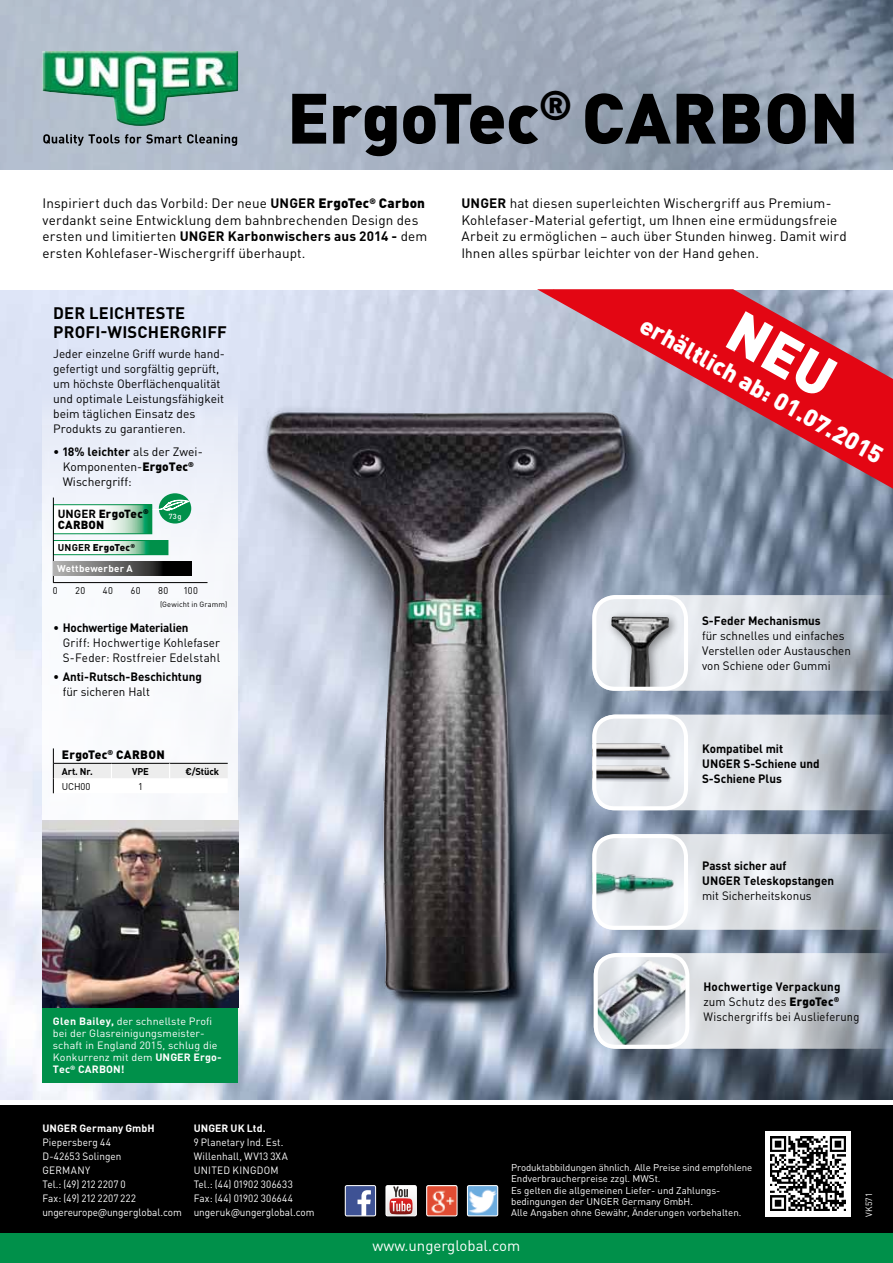
<style>
.page{position:relative;width:893px;height:1263px;background:#fff}
.page>*{position:absolute;margin:0;border:0;box-sizing:border-box;transform-origin:0 0}
.t1{font:900 70.05px "DIN Pro";letter-spacing:.01em;color:#000}
.t2{font:900 24px "DIN Pro";color:#fff}
.t3{font:700 16.5px/19.5px "DIN Pro";letter-spacing:.01em;color:#000}
.t4{font:15px "DIN Pro";color:#fff}
.t5{font:13.5px/16.5px "DIN Pro";letter-spacing:.01em;color:#000}
.t6{font:12px/15px "DIN Pro";color:#000}
.t7{font:700 12px/15px "DIN Pro";color:#000}
.t8{font:900 12px "DIN Pro";letter-spacing:.025em;color:#000}
.t9{font:900 11.7px/11.2px "DIN Pro";letter-spacing:.015em;color:#000}
.t10{font:10.5px/14px "DIN Pro";letter-spacing:.01em;color:#fff;scale:.95 1}
.t11{font:10.5px/12px "DIN Pro";letter-spacing:.01em;color:#fff}
.t12{font:700 10.5px "DIN Pro";letter-spacing:.01em;color:#fff}
.t13{font:9.75px/11.2px "DIN Pro";color:#fff}
.t14{font:700 9.75px "DIN Pro";letter-spacing:-.01em;color:#000}
.t15{font:900 9.75px "DIN Pro";letter-spacing:.025em;color:#000}
.t16{font:700 9.75px "DIN Pro";letter-spacing:.025em;color:#fff}
.t17{font:9.75px "DIN Pro";letter-spacing:.035em;color:#000;scale:.95 1}
.t18{font:9.75px "DIN Pro";letter-spacing:.035em;color:#000}
.t19{font:9px "DIN Pro";color:#fff;scale:.95 1}
.t20{font:7.5px "DIN Pro";letter-spacing:.015em;color:#000}
.t21{font:500 7.35px "DIN Pro";color:#fff}
.t22{font:5.4px "Helvetica Neue";color:#fff}
.s1{font-weight:700}
.s2{font-weight:900}
.s3{font-weight:400}
</style>
<div class="page">
<svg style="left:0;top:0;width:893px;height:170px;background:#a3aebe"></svg>
<img style="left:0;top:289px;width:893px;height:810px">
<img style="left:0;top:317px;width:893px;height:727px">
<div style="left:43px;top:1008px;width:195px;height:74px;background:#00904a"></div>
<div style="left:43px;top:268px;width:195px;height:582px;background:linear-gradient(to bottom,#dde4f6,#fffffe)"></div>
<div style="left:0;top:170px;width:893px;height:119px;background:#fff"></div>
<div style="left:0;top:1106px;width:893px;height:157px;background:#000"></div>
<div style="left:0;top:1233px;width:893px;height:30px;background:#00904a"></div>
<svg style="left:347px;top:1187px;width:27px;height:27px"></svg>
<div style="left:345px;top:1185px;width:31px;height:31px;border:1px solid #fff;border-radius:2px"></div>
<svg style="left:388px;top:1187px;width:27px;height:27px"></svg>
<div style="left:386px;top:1185px;width:31px;height:31px;border:1px solid #fff;border-radius:2px"></div>
<img style="left:428px;top:1187px;width:27px;height:27px">
<div style="left:426px;top:1185px;width:31px;height:31px;border:1px solid #fff;border-radius:2px"></div>
<img style="left:469px;top:1187px;width:27px;height:27px">
<div style="left:467px;top:1185px;width:31px;height:31px;border:1px solid #fff;border-radius:2px"></div>
<div style="left:765px;top:1131px;width:85px;height:85px;background:#fff"></div>
<img style="left:771px;top:1136px;width:74px;height:75px">
<img style="left:43px;top:51px;width:195px;height:75px">
<svg style="left:43px;top:134px;width:194px;height:12px;background:#818994"></svg>
<img style="left:43px;top:821px;width:195px;height:187px">
<svg style="left:592px;top:595px;width:301px;height:96px;background:#cad0d7"></svg>
<div style="left:605px;top:610px;width:76px;height:81px;background:#000;opacity:.45"></div>
<img style="left:611px;top:616px;width:58px;height:70px">
<div style="left:592px;top:595px;width:96px;height:96px;border:4px solid #fff;border-radius:21px"></div>
<svg style="left:592px;top:715px;width:301px;height:95px;background:#c8ced5"></svg>
<img style="left:592px;top:728px;width:96px;height:69px">
<div style="left:592px;top:715px;width:96px;height:95px;border:4px solid #fff;border-radius:20px"></div>
<svg style="left:592px;top:834px;width:301px;height:96px;background:#cbd0d7"></svg>
<img style="left:592px;top:867px;width:95px;height:58px">
<div style="left:592px;top:834px;width:96px;height:96px;border:4px solid #fff;border-radius:20px"></div>
<svg style="left:594px;top:953px;width:299px;height:96px;background:#c2c7ce"></svg>
<svg style="left:55px;top:542px;width:111px;height:11px"></svg>
<div style="left:53px;top:540px;width:115px;height:15px;border:1px solid #00904a"></div>
<svg style="left:55px;top:506px;width:95px;height:26px"></svg>
<div style="left:53px;top:504px;width:99px;height:30px;border:1px solid #00904a"></div>
<div style="left:159px;top:493px;width:32px;height:30px;background:#00904a;border-radius:50%"></div>
<svg style="left:153px;top:491px;width:37px;height:29px"></svg>
<hr style="left:53px;top:497px;width:1px;height:86px;background:#000">
<hr style="left:53px;top:582px;width:154px;height:1px;background:#000">
<img style="left:597px;top:956px;width:89px;height:89px">
<div style="left:594px;top:953px;width:95px;height:96px;border:4px solid #fff;border-radius:20px"></div>
<svg style="left:53px;top:748px;width:175px;height:45px"></svg>
<svg style="left:53px;top:561px;width:138px;height:15px;background:#575756"></svg>
<svg style="left:541px;top:289px;width:352px;height:213px;background:#a46b7b"></svg>
<svg style="left:726px;top:311px;width:112px;height:88px;background:#d91927"></svg>
<h1 class="t1" style="left:287px;top:71px;width:573px">ErgoTec<sup>®</sup> Carbon</h1>
<p class="t5" style="left:43px;top:194px;width:386px">Inspiriert duch das Vorbild: Der neue <span class="s1">UNGER</span> <span class="s2">ErgoTec</span><sup>®</sup> <span class="s2">Carbon </span>verdankt seine Entwicklung dem bahnbrechenden Design des ersten und limitierten <span class="s1">UNGER Karbonwischers aus 2014 -</span> dem ersten Kohlefaser-Wischergriff überhaupt.</p>
<p class="t5" style="left:461px;top:194px;width:387px"><span class="s1">UNGER</span> hat diesen superleichten Wischergriff aus Premium-Kohlefaser-Material gefertigt, um Ihnen eine ermüdungsfreie Arbeit zu ermöglichen – auch über Stunden hinweg. Damit wird Ihnen alles spürbar leichter von der Hand gehen.</p>
<h3 class="t3" style="left:53px;top:302px;width:131px">Der leichteste<br>Profi-Wischergr</h3>
<h3 class="t3" style="left:202px;top:322px;width:26px">iff</h3>
<p class="t6" style="left:53px;top:345px;width:173px">Jeder einzelne Griff wurde hand&shy;gefertigt und sorgfältig geprüft, um höchste Oberflächenqualität und optimale Leistungsfähigkeit beim täglichen Einsatz des<br>Produkts zu garantieren.</p>
<p class="t6" style="left:63px;top:444px;width:142px;text-indent:-10px">• <span class="s1">18% leichter</span> als der Zwei-<br>Komponenten-<span class="s2">ErgoTec</span><sup>®<br></sup>Wischergriff:</p>
<p class="t9" style="left:58px;top:508px;width:92px"><span class="s1">UNGER</span> ErgoTec<sup>®<br></sup>Carbon</p>
<p class="t21" style="left:169px;top:511px;width:14px">73g</p>
<p class="t15" style="left:58px;top:541px;width:79px"><span class="s1">UNGER</span> ErgoTec<sup>®</sup></p>
<p class="t16" style="left:57px;top:562px;width:77px">Wettbewerber A</p>
<p class="t17" style="left:53px;top:584px;width:7px">0</p>
<p class="t17" style="left:75px;top:584px;width:12px">20</p>
<p class="t17" style="left:103px;top:584px;width:12px">40</p>
<p class="t17" style="left:131px;top:584px;width:12px">60</p>
<p class="t17" style="left:158px;top:584px;width:12px">80</p>
<p class="t17" style="left:184px;top:584px;width:16px">100</p>
<p class="t20" style="left:160px;top:599px;width:69px">(Gewicht in Gramm)</p>
<p class="t6" style="left:63px;top:620px;width:159px;text-indent:-10px">• <span class="s1">Hochwertige Materialien<br></span>Griff: Hochwertige Kohlefaser<br>S-Feder: Rostfreier Edelstahl</p>
<p class="t7" style="left:63px;top:669px;width:141px;text-indent:-10px"><span class="s3">•</span> Anti-Rutsch-Beschichtung <span class="s3">für sicheren Halt</span></p>
<p class="t8" style="left:62px;top:746px;width:104px">ErgoTec<sup>®</sup> carbon</p>
<p class="t14" style="left:62px;top:764px;width:33px">Art. Nr.</p>
<p class="t14" style="left:132px;top:764px;width:18px">VPE</p>
<p class="t14" style="left:185px;top:764px;width:35px">€/Stück</p>
<p class="t18" style="left:62px;top:779px;width:30px">UCH00</p>
<p class="t18" style="left:138px;top:779px;width:6px">1</p>
<p class="t11" style="left:53px;top:1015px;width:170px"><span class="s1">Glen Bailey,</span> der schnellste Profi bei der Glasreinigungsmeister&shy;schaft in England 2015, schlug die<br>Konkurrenz mit dem <span class="s1">UNGER Ergo-<br>Tec</span><sup>®</sup> <span class="s1">CARBON!</span></p>
<p class="t12" style="left:43px;top:1121px;width:114px">UNGER Germany GmbH</p>
<p class="t10" style="left:43px;top:1135px;width:148px">Piepersberg 44<br>D-42653 Solingen<br>GERMANY<br>Tel.: (49) 212 2207 0<br>Fax: (49) 212 2207 222 ungereurope@ungerglobal.com</p>
<p class="t12" style="left:194px;top:1121px;width:73px">UNGER UK Ltd.</p>
<p class="t10" style="left:194px;top:1135px;width:129px">9 Planetary Ind. Est.<br>Willenhall, WV13 3XA<br>UNITED KINGDOM<br>Tel.: (44) 01902 306633<br>Fax: (44) 01902 306644 ungeruk@ungerglobal.com</p>
<h2 class="t2" style="left:649px;top:309px;width:276px;rotate:29deg">erhältlich ab: 01.07.2015</h2>
<p class="t7" style="left:702px;top:613px;width:120px">S-Feder Mechanismus</p>
<p class="t6" style="left:702px;top:628px;width:150px">für schnelles und einfaches<br>Verstellen oder Austauschen von Schiene oder Gummi</p>
<p class="t7" style="left:702px;top:741px;width:83px">Kompatibel mit<br>Unger</p>
<p class="t7" style="left:702px;top:756px;width:119px;text-indent:41px">S-Schiene und<br>S-Schiene Plus</p>
<p class="t7" style="left:702px;top:858px;width:86px">Passt sicher auf<br>Unger</p>
<p class="t7" style="left:743px;top:873px;width:92px">Teleskopstangen</p>
<p class="t6" style="left:702px;top:888px;width:111px">mit Sicherheitskonus</p>
<p class="t6" style="left:703px;top:978px;width:158px"><span class="s1">Hochwertige Verpackung </span>zum Schutz des <span class="s2">ErgoTec</span><sup>®<br></sup>Wischergriffs bei Auslieferung</p>
<p class="t13" style="left:511px;top:1162px;width:243px">Produktabbildungen ähnlich. Alle Preise sind empfohlene Endverbraucherpreise zzgl. MWSt.<br>Es gelten die allgemeinen Liefer- und Zahlungs&shy;bedingungen der Unger</p>
<p class="t22" style="left:488px;top:1173px;width:75px">stacked logo (for sharing only)</p>
<p class="t13" style="left:511px;top:1195px;width:232px;text-indent:111px">Germany GmbH.<br>Alle Angaben ohne Gewähr, Änderungen vorbehalten.</p>
<p class="t4" style="left:373px;top:1235px;width:149px">www.ungerglobal.com</p>
<p class="t19" style="left:863px;top:1216px;width:26px;rotate:-90deg">VK571</p>
</div>
